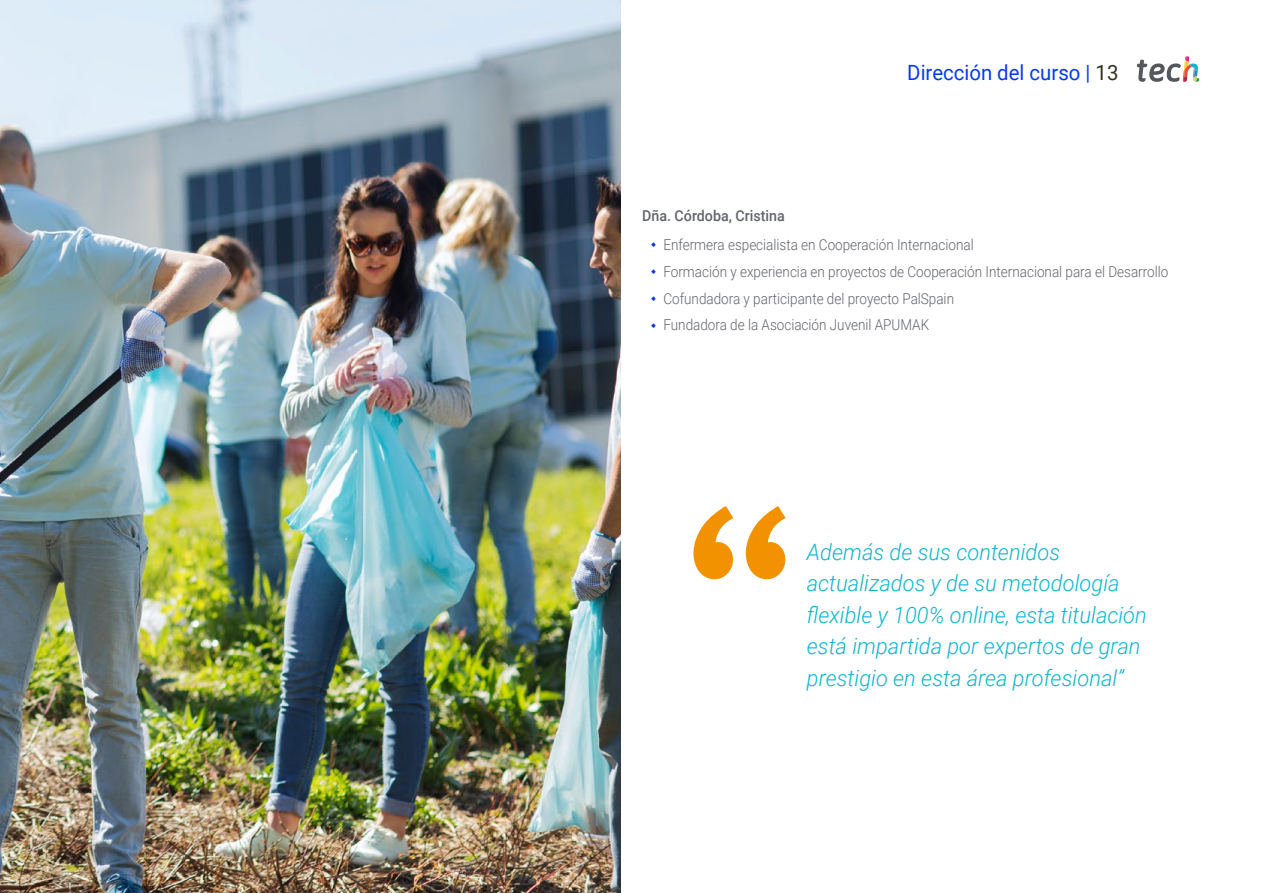
<style>
.page{position:relative;width:1263px;height:893px;background:#fff}
.page>*{position:absolute;margin:0;border:0;box-sizing:border-box;transform-origin:0 0}
.t1{font:italic 300 22.5px/31.5px "Roboto";color:#0fb6cf}
.t2{font:21px "Roboto";color:#083bee}
.t3{font:300 15px/26.7px "Roboto";color:#61646a;scale:.9 1}
.t4{font:500 15px "Roboto";color:#61646a;scale:.95 1}
.s1{color:#312e20}
</style>
<div class="page">
<svg style="left:693px;top:506px;width:93px;height:73px"></svg>
<img style="left:0;top:0;width:621px;height:893px">
<svg style="left:1137px;top:56px;width:62px;height:26px"></svg>
<h2 class="t2" style="left:907px;top:57px;width:213px">Dirección del curso | <span class="s1">13</span></h2>
<p class="t4" style="left:642px;top:205px;width:152px">Dña. Córdoba, Cristina</p>
<p class="t3" style="left:663px;top:231px;width:563px">Enfermera especialista en Cooperación Internacional<br>Formación y experiencia en proyectos de Cooperación Internacional para el Desarrollo Cofundadora y participante del proyecto PalSpain<br>Fundadora de la Asociación Juvenil APUMAK</p>
<h1 class="t1" style="left:807px;top:535px;width:342px">Además de sus contenidos actualizados y de su metodología flexible y 100% online, esta titulación está impartida por expertos de gran prestigio en esta área profesional”</h1>
</div>
